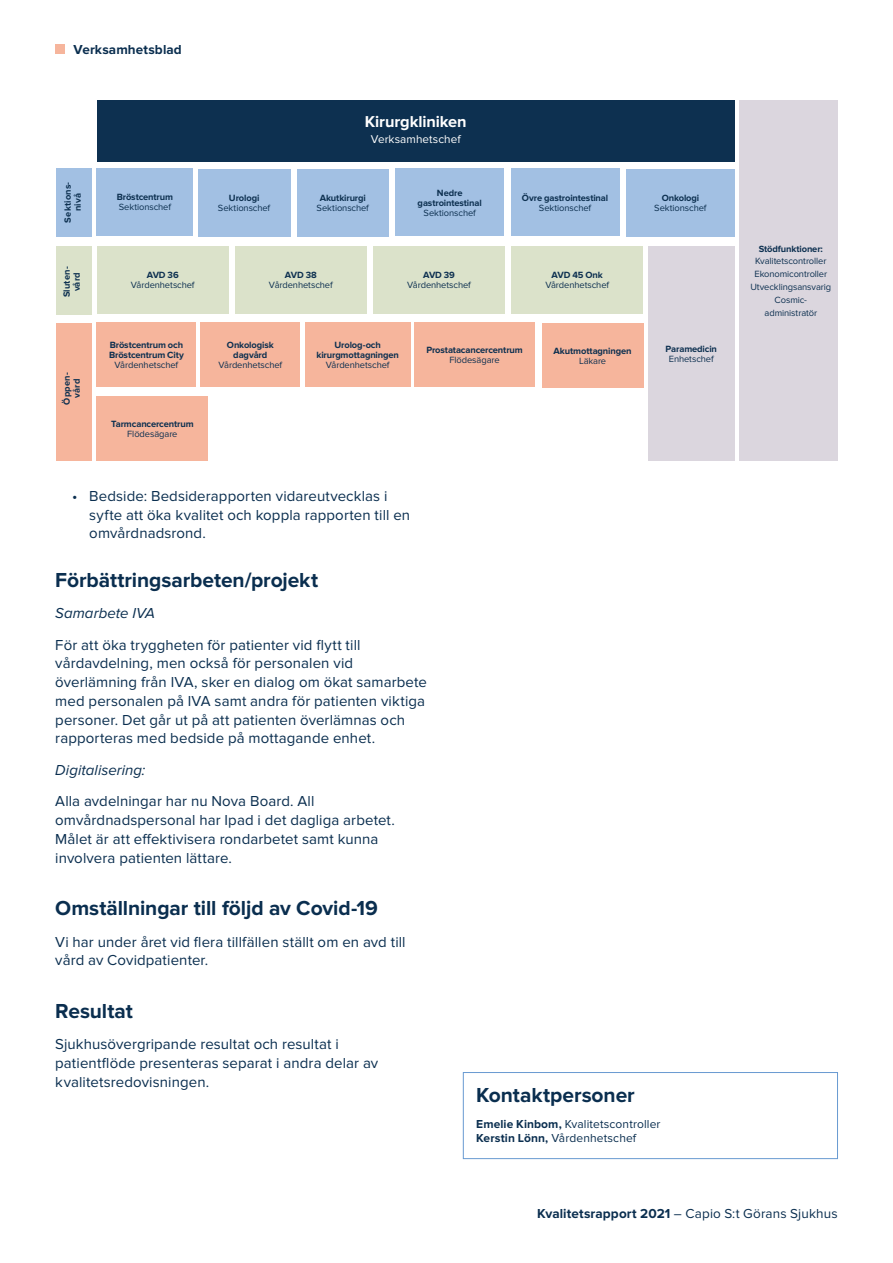
<style>
.page{position:relative;width:893px;height:1263px;background:#fff}
.page>*{position:absolute;margin:0;border:0;box-sizing:border-box;transform-origin:0 0}
.Underrubrik_1{font:700 21px "Proxima Nova";letter-spacing:-.005em;color:#0a2e4f}
.t1{font:700 16.35px "Proxima Nova";letter-spacing:-.005em;color:#fff}
.Brödtext{font:15px/18.8px "Proxima Nova";letter-spacing:.005em;color:#0a2e4f}
.Underrubrik_3{font:italic 15px "Proxima Nova";letter-spacing:.005em;color:#0a2e4f}
.t2{font:13.5px "Proxima Nova";letter-spacing:.01em;color:#0a2e4f}
.t3{font:700 13.5px "Proxima Nova";letter-spacing:.01em;color:#0a2e4f}
.Bildtext_under_bild{font:12px "Proxima Nova";letter-spacing:.01em;color:#0a2e4f}
.t4{font:11.7px "Proxima Nova";letter-spacing:.005em;color:#fff}
.t5{font:700 9.3px/10.1px "Proxima Nova";letter-spacing:-.01em;color:#0d3050;text-align:center}
.t6{font:9.3px/10.1px "Proxima Nova";letter-spacing:-.01em;color:#0d3050;text-align:center}
.t7{font:700 9.3px/10.1px "Proxima Nova";letter-spacing:.015em;color:#0d3050;text-align:center}
.t8{font:700 9.3px/10.1px "Proxima Nova";letter-spacing:.01em;color:#0d3050;text-align:center}
.s1{font-weight:400}
.s2{font-weight:700}
</style>
<div class="page">
<div style="left:55px;top:45px;width:10px;height:9px;background:#f6b59c"></div>
<div style="left:97px;top:100px;width:638px;height:61px;background:#0d3050"></div>
<div style="left:56px;top:168px;width:36px;height:69px;background:#a2c0e3"></div>
<div style="left:739px;top:100px;width:99px;height:360px;background:#dbd6de"></div>
<div style="left:56px;top:246px;width:35px;height:69px;background:#dbe2ca"></div>
<div style="left:56px;top:323px;width:36px;height:137px;background:#f6b59c"></div>
<div style="left:97px;top:246px;width:132px;height:68px;background:#dbe2ca"></div>
<div style="left:235px;top:246px;width:132px;height:68px;background:#dbe2ca"></div>
<div style="left:373px;top:246px;width:132px;height:68px;background:#dbe2ca"></div>
<div style="left:648px;top:246px;width:87px;height:214px;background:#dbd6de"></div>
<div style="left:97px;top:168px;width:96px;height:68px;background:#a2c0e3"></div>
<div style="left:198px;top:169px;width:92px;height:68px;background:#a2c0e3"></div>
<div style="left:297px;top:169px;width:92px;height:68px;background:#a2c0e3"></div>
<div style="left:395px;top:168px;width:109px;height:68px;background:#a2c0e3"></div>
<div style="left:511px;top:168px;width:108px;height:68px;background:#a2c0e3"></div>
<div style="left:626px;top:169px;width:109px;height:68px;background:#a2c0e3"></div>
<div style="left:511px;top:246px;width:132px;height:68px;background:#dbe2ca"></div>
<div style="left:97px;top:322px;width:99px;height:65px;background:#f6b59c"></div>
<div style="left:201px;top:322px;width:99px;height:65px;background:#f6b59c"></div>
<div style="left:305px;top:322px;width:106px;height:65px;background:#f6b59c"></div>
<div style="left:414px;top:322px;width:121px;height:65px;background:#f6b59c"></div>
<div style="left:542px;top:323px;width:101px;height:65px;background:#f6b59c"></div>
<div style="left:97px;top:396px;width:111px;height:64px;background:#f6b59c"></div>
<div style="left:463px;top:1072px;width:375px;height:87px;border:1px solid #689ad1"></div>
<p class="t3" style="left:74px;top:42px;width:110px">Verksamhetsblad</p>
<p class="t1" style="left:365px;top:112px;width:103px">Kirurgkliniken</p>
<p class="t4" style="left:371px;top:133px;width:91px">Verksamhetschef</p>
<p class="t7" style="left:63px;top:222px;width:42px;rotate:-90deg">Sektions&shy;nivå</p>
<p class="t8" style="left:62px;top:297px;width:32px;rotate:-90deg">Sluten&shy;vård</p>
<p class="t7" style="left:62px;top:405px;width:34px;rotate:-90deg">Öppen&shy;vård</p>
<p class="t5" style="left:117px;top:192px;width:58px;text-align:left">Bröstcentrum<br><span class="s1">Sektionschef</span></p>
<p class="t6" style="left:218px;top:193px;width:54px"><span class="s2">Urologi<br></span>Sektionschef</p>
<p class="t6" style="left:317px;top:193px;width:54px"><span class="s2">Akutkirurgi<br></span>Sektionschef</p>
<p class="t5" style="left:418px;top:188px;width:66px">Nedre gastrointestinal<br><span class="s1">Sektionschef</span></p>
<p class="t5" style="left:522px;top:193px;width:88px">Övre gastrointestinal<br><span class="s1">Sektionschef</span></p>
<p class="t6" style="left:654px;top:193px;width:54px"><span class="s2">Onkologi<br></span>Sektionschef</p>
<p class="t6" style="left:131px;top:270px;width:65px"><span class="s2">AVD 36<br></span>Vårdenhetschef</p>
<p class="t6" style="left:269px;top:270px;width:65px"><span class="s2">AVD 38<br></span>Vårdenhetschef</p>
<p class="t6" style="left:407px;top:270px;width:65px"><span class="s2">AVD 39<br></span>Vårdenhetschef</p>
<p class="t6" style="left:545px;top:270px;width:65px"><span class="s2">AVD 45 Onk<br></span>Vårdenhetschef</p>
<p class="t5" style="left:109px;top:340px;width:76px">Bröstcentrum och<br>Bröstcentrum City<br><span class="s1">Vårdenhetschef</span></p>
<p class="t5" style="left:218px;top:340px;width:65px">Onkologisk dagvård<br><span class="s1">Vårdenhetschef</span></p>
<p class="t5" style="left:316px;top:340px;width:84px">Urolog-och kirurgmottagningen<br><span class="s1">Vårdenhetschef</span></p>
<p class="t5" style="left:426px;top:345px;width:98px">Prostatacancercentrum<br><span class="s1">Flödesägare</span></p>
<p class="t5" style="left:554px;top:346px;width:79px">Akutmottagningen<br><span class="s1">Läkare</span></p>
<p class="t5" style="left:111px;top:419px;width:84px">Tarmcancercentrum<br><span class="s1">Flödesägare</span></p>
<p class="t5" style="left:666px;top:344px;width:53px">Paramedicin<br><span class="s1">Enhetschef</span></p>
<p class="Brödtext" style="left:89px;top:487px;width:322px;text-indent:-17px">• Bedside: Bedsiderapporten vidareutvecklas i syfte att öka kvalitet och koppla rapporten till en omvårdnadsrond.</p>
<p class="Underrubrik_1" style="left:55px;top:567px;width:264px">Förbättringsarbeten/projekt</p>
<p class="Underrubrik_3" style="left:55px;top:605px;width:101px">Samarbete IVA</p>
<p class="Brödtext" style="left:55px;top:635px;width:373px">För att öka tryggheten för patienter vid flytt till vårdavdelning, men också för personalen vid överlämning från IVA, sker en dialog om ökat samarbete med personalen på IVA samt andra för patienten viktiga personer. Det går ut på att patienten överlämnas och rapporteras med bedside på mottagande enhet.</p>
<p class="Underrubrik_3" style="left:55px;top:761px;width:92px">Digitalisering:</p>
<p class="Brödtext" style="left:55px;top:792px;width:341px">Alla avdelningar har nu Nova Board. All omvårdnadspersonal har Ipad i det dagliga arbetet.<br>Målet är att effektivisera rondarbetet samt kunna involvera patienten lättare.</p>
<p class="Underrubrik_1" style="left:55px;top:896px;width:324px">Omställningar till följd av Covid-19</p>
<p class="Brödtext" style="left:55px;top:932px;width:352px">Vi har under året vid flera tillfällen ställt om en avd till vård av Covidpatienter.</p>
<p class="Underrubrik_1" style="left:55px;top:999px;width:79px">Resultat</p>
<p class="Brödtext" style="left:55px;top:1035px;width:324px">Sjukhusövergripande resultat och resultat i patientflöde presenteras separat i andra delar av kvalitetsredovisningen.</p>
<p class="Underrubrik_1" style="left:476px;top:1083px;width:160px">Kontaktpersoner</p>
<p class="Bildtext_under_bild" style="left:476px;top:1117px;width:186px"><span class="s2">Emelie Kinbom,</span> Kvalitetscontroller</p>
<p class="Bildtext_under_bild" style="left:476px;top:1131px;width:162px"><span class="s2">Kerstin Lönn,</span> Vårdenhetschef</p>
<p class="t6" style="left:750px;top:242px;width:82px;line-height:12.9px"><span class="s2">Stödfunktioner:<br></span>Kvalitetscontroller<br>Ekonomicontroller<br>Utvecklingsansvarig<br>Cosmic&shy;administratör</p>
<p class="t2" style="left:537px;top:1206px;width:302px"><span class="s2">Kvalitetsrapport 2021</span> – Capio S:t Görans Sjukhus</p>
</div>
